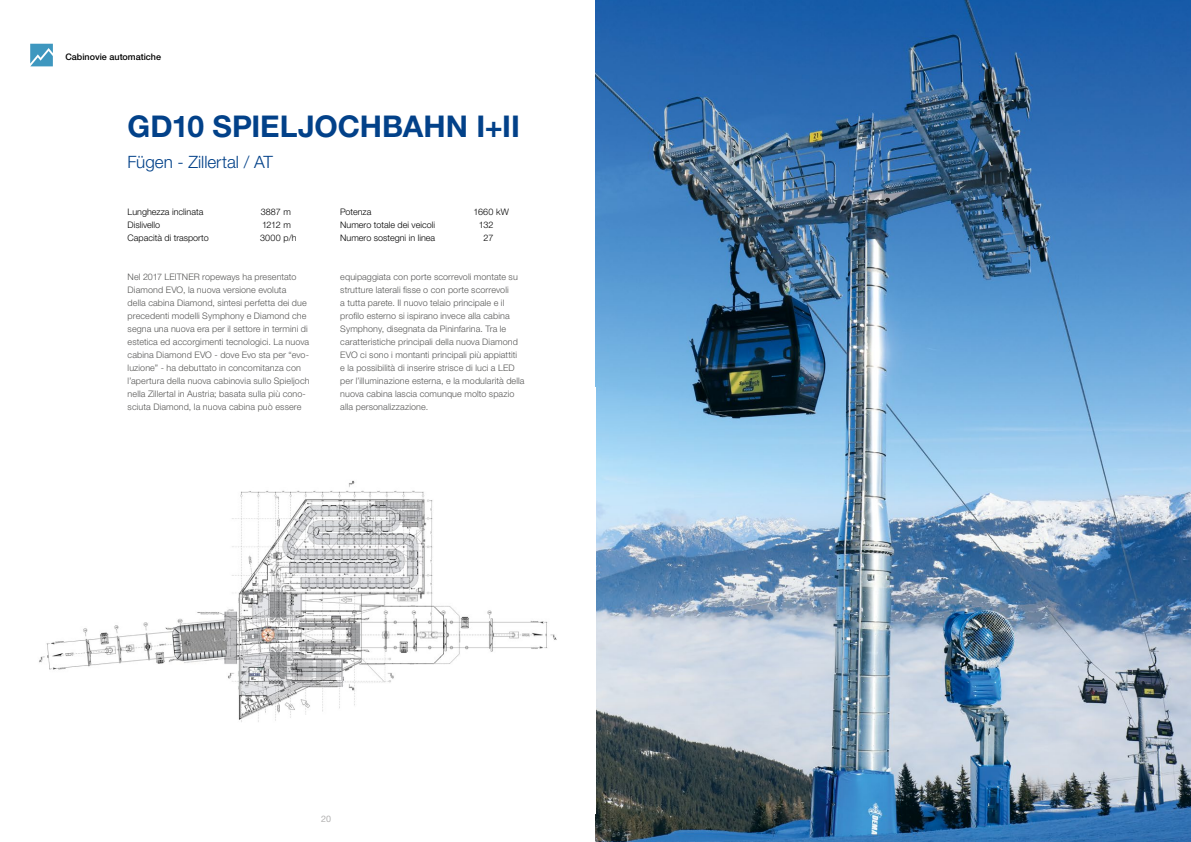
<style>
.page{position:relative;width:1191px;height:842px;background:#fff}
.page>*{position:absolute;margin:0;border:0;box-sizing:border-box;transform-origin:0 0}
.t1{font:700 30px "Helvetica Neue LTW1 G";color:#024189}
.t2{font:300 17px "Helvetica Neue LTW1 G";letter-spacing:-.005em;color:#024189}
.t3{font:300 9px/13px "Helvetica Neue LTW1 G";letter-spacing:.01em;color:#575756}
.t4{font:300 9px/13px "Helvetica Neue LTW1 G";color:#000}
.t5{font:500 9px "Helvetica Neue LTW1 G";color:#000}
.t6{font:9px "Helvetica Neue LTW1 G";color:#b3b2b2}
</style>
<div class="page">
<svg style="left:30px;top:44px;width:23px;height:22px"></svg>
<img style="left:595px;top:0;width:596px;height:842px">
<img style="left:39px;top:480px;width:518px;height:242px">
<p class="t5" style="left:66px;top:51px;width:97px">Cabinovie automatiche</p>
<h1 class="t1" style="left:128px;top:108px;width:394px">GD10 SPIELJOCHBAHN I+II</h1>
<h2 class="t2" style="left:128px;top:151px;width:147px">Fügen - Zillertal / AT</h2>
<p class="t4" style="left:260px;top:205px;width:38px">3887 m<br>1212 m<br>3000 p/h</p>
<p class="t4" style="left:473px;top:205px;width:37px">1660 kW</p>
<p class="t4" style="left:128px;top:205px;width:83px">Lunghezza inclinata<br>Dislivello<br>Capacità di trasporto</p>
<p class="t4" style="left:340px;top:205px;width:96px">Potenza<br>Numero totale dei veicoli<br>Numero sostegni in linea</p>
<p class="t4" style="left:479px;top:218px;width:16px;text-align:center">132<br>27</p>
<p class="t3" style="left:128px;top:270px;width:183px">Nel 2017 LEITNER ropeways ha presentato Diamond EVO, la nuova versione evoluta<br>della cabina Diamond, sintesi perfetta dei due precedenti modelli Symphony e Diamond che segna una nuova era per il settore in termini di estetica ed accorgimenti tecnologici. La nuova cabina Diamond EVO - dove Evo sta per “evo&shy;luzione” - ha debuttato in concomitanza con l’apertura della nuova cabinovia sullo Spieljoch nella Zillertal in Austria; basata sulla più cono&shy;sciuta Diamond, la nuova cabina può essere</p>
<p class="t3" style="left:340px;top:270px;width:186px">equipaggiata con porte scorrevoli montate su strutture laterali fisse o con porte scorrevoli<br>a tutta parete. Il nuovo telaio principale e il profilo esterno si ispirano invece alla cabina Symphony, disegnata da Pininfarina. Tra le caratteristiche principali della nuova Diamond EVO ci sono i montanti principali più appiattiti<br>e la possibilità di inserire strisce di luci a LED per l’illuminazione esterna, e la modularità della nuova cabina lascia comunque molto spazio alla personalizzazione.</p>
<p class="t6" style="left:321px;top:813px;width:12px">20</p>
</div>
